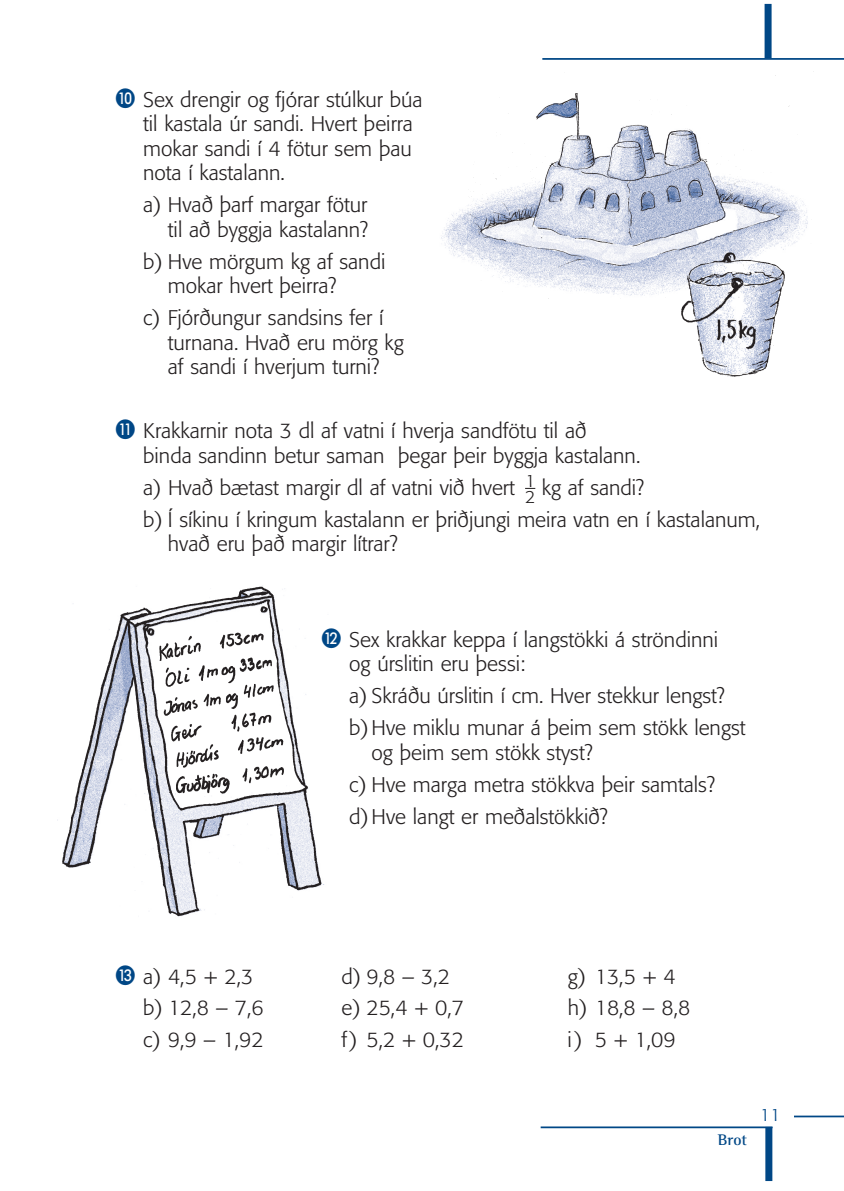
<style>
.page{position:relative;width:844px;height:1191px;background:#fff}
.page>*{position:absolute;margin:0;border:0;box-sizing:border-box;transform-origin:0 0}
.t1{font:300 21px/24.5px "Formata";color:#231f20}
.t2{font:300 17.5px "Formata";color:#004786}
.t3{font:300 17.5px/16.1px "Formata";color:#231f20}
.t4{font:700 15.75px "Rotis Semi Serif";color:#004786}
.s1{font-family:"European Pi One";font-weight:400;font-size:20.3px;color:#004786}
</style>
<div class="page">
<img style="left:57px;top:585px;width:267px;height:332px">
<hr style="left:793px;top:1115px;width:50px;height:2px;background:#004786">
<div style="left:765px;top:1126px;width:7px;height:55px;background:#004786"></div>
<hr style="left:540px;top:1126px;width:232px;height:2px;background:#004786">
<hr style="left:542px;top:58px;width:301px;height:2px;background:#004786">
<div style="left:764px;top:4px;width:7px;height:54px;background:#004786"></div>
<img style="left:441px;top:75px;width:367px;height:221px">
<img style="left:681px;top:252px;width:106px;height:125px">
<p class="t1" style="left:143px;top:87px;width:281px;text-indent:-27px"><span class="s1">J</span> Sex drengir og fjórar stúlkur búa til kastala úr sandi. Hvert fleirra mokar sandi í 4 fötur sem flau nota í kastalann.</p>
<p class="t1" style="left:143px;top:193px;width:226px;text-align:right">a) Hva› flarf marg-ar föt-ur til a› byggja kast-al-ann?</p>
<p class="t1" style="left:168px;top:249px;width:219px;text-indent:-25px">b) Hve mörg-um kg af sandi mok-ar hvert fleirra?</p>
<p class="t1" style="left:168px;top:306px;width:237px;text-indent:-25px">c) Fjór›-ung-ur sands-ins fer í turn-ana. Hva› eru mörg kg af sandi í hverj-um turni?</p>
<p class="t1" style="left:143px;top:419px;width:498px;text-indent:-27px"><span class="s1">K</span> Krakk-arn-ir nota 3 dl af vatni í hverja sand-fötu til a›<br>binda sand-inn bet-ur sam-an fleg-ar fleir byggja kast-al-ann.</p>
<p class="t1" style="left:143px;top:475px;width:373px">a) Hva› bæt-ast marg-ir dl af vatni vi› hvert</p>
<p class="t3" style="left:525px;top:472px;width:12px">1<br>2</p>
<p class="t1" style="left:143px;top:471px;width:618px;line-height:32px;text-indent:398px">kg af sandi?<br>b) Í sík-inu í kring-um kast-al-ann er flri›j-ungi meira vatn en í kast-al-an-um,</p>
<p class="t1" style="left:168px;top:531px;width:231px">hva› eru fla› marg-ir lítr-ar?</p>
<p class="t1" style="left:349px;top:627px;width:370px;text-indent:-27px"><span class="s1">L</span> Sex krakk-ar keppa í lang-stökki á strönd-inni og úr-slit-in eru flessi:</p>
<p class="t1" style="left:349px;top:680px;width:398px;line-height:32px">a) Skrá›u úr-slit-in í cm. Hver stekk-ur lengst? b)Hve miklu mun-ar á fleim sem stökk lengst</p>
<p class="t1" style="left:349px;top:736px;width:367px;line-height:32px;text-indent:22px">og fleim sem stökk styst?<br>c) Hve marga metra stökkva fleir sam-tals? d)Hve langt er me›-al-stökk-i›?</p>
<p class="t1" style="left:116px;top:964px;width:139px"><span class="s1">M</span> a) 4,5 + 2,3</p>
<p class="t1" style="left:341px;top:964px;width:110px">d) 9,8 – 3,2</p>
<p class="t1" style="left:567px;top:964px;width:109px">g) 13,5 + 4</p>
<p class="t1" style="left:143px;top:996px;width:122px">b) 12,8 – 7,6</p>
<p class="t1" style="left:341px;top:996px;width:124px">e) 25,4 + 0,7</p>
<p class="t1" style="left:567px;top:996px;width:124px">h) 18,8 – 8,8</p>
<p class="t1" style="left:143px;top:1028px;width:122px">c) 9,9 – 1,92</p>
<p class="t1" style="left:341px;top:1028px;width:124px">f) 5,2 + 0,32</p>
<p class="t1" style="left:567px;top:1028px;width:109px">i) 5 + 1,09</p>
<p class="t4" style="left:717px;top:1130px;width:31px">Brot</p>
<p class="t2" style="left:759px;top:1105px;width:22px">11</p>
</div>
